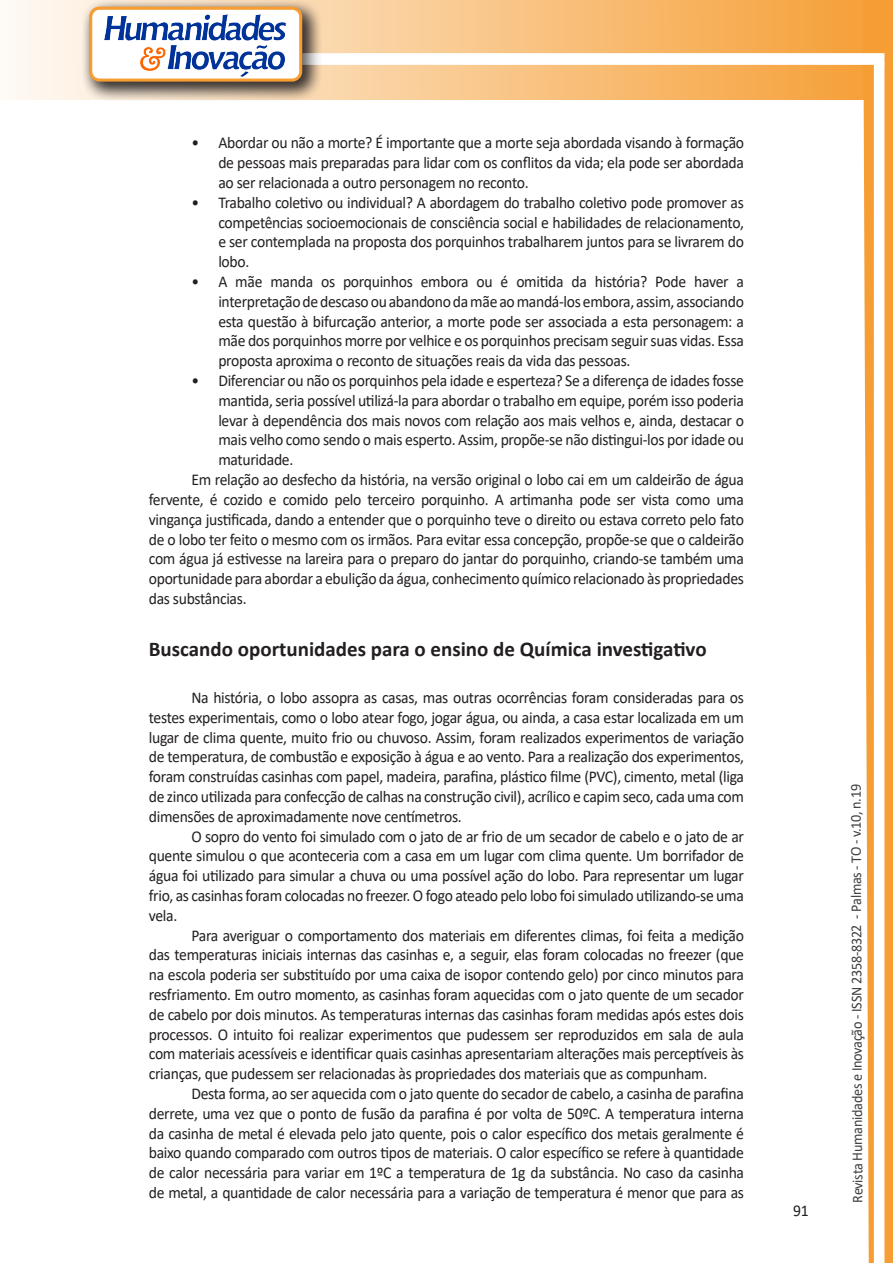
<style>
.page{position:relative;width:893px;height:1263px;background:#fff}
.page>*{position:absolute;margin:0;border:0;box-sizing:border-box;transform-origin:0 0}
.Titulo_2{font:700 21px "Calibri";color:#231f20}
.texto{font:16.5px/19.8px "Calibri";letter-spacing:-.02em;color:#231f20;text-align:justify;scale:.95 1}
.t1{font:15px "Calibri";letter-spacing:-.025em;color:#3e3e3f;scale:.95 1}
</style>
<div class="page">
<svg style="left:5px;top:0;width:858px;height:100px;background:#f9c484"></svg>
<div style="left:302px;top:53px;width:582px;height:12px;background:#fff;border:2px solid #fff"></div>
<svg style="left:863px;top:0;width:30px;height:1263px"></svg>
<div style="left:81px;top:0;width:241px;height:102px;background:#231f20;opacity:.75"></div>
<div style="left:91px;top:8px;width:210px;height:72px;background:#fff;border-radius:9px"></div>
<img style="left:104px;top:14px;width:181px;height:62px">
<div style="left:89px;top:7px;width:213px;height:75px;border:3px solid #f69e34;border-radius:9px"></div>
<p class="texto" style="left:218px;top:133px;width:555px;text-indent:-27px">• Abordar ou não a morte? É importante que a morte seja abordada visando à formação de pessoas mais preparadas para lidar com os conflitos da vida; ela pode ser abordada ao ser relacionada a outro personagem no reconto.</p>
<p class="texto" style="left:218px;top:192px;width:555px;text-indent:-27px">• Trabalho coletivo ou individual? A abordagem do trabalho coletivo pode promover as competências socioemocionais de consciência social e habilidades de relacionamento, e ser contemplada na proposta dos porquinhos trabalharem juntos para se livrarem do lobo.</p>
<p class="texto" style="left:218px;top:271px;width:555px;text-indent:-27px">• A mãe manda os porquinhos embora ou é omitida da história? Pode haver a interpretação de descaso ou abandono da mãe ao mandá-los embora, assim, associando esta questão à bifurcação anterior, a morte pode ser associada a esta personagem: a mãe dos porquinhos morre por velhice e os porquinhos precisam seguir suas vidas. Essa proposta aproxima o reconto de situações reais da vida das pessoas.</p>
<p class="texto" style="left:218px;top:370px;width:555px;text-indent:-27px">• Diferenciar ou não os porquinhos pela idade e esperteza? Se a diferença de idades fosse mantida, seria possível utilizá-la para abordar o trabalho em equipe, porém isso poderia levar à dependência dos mais novos com relação aos mais velhos e, ainda, destacar o mais velho como sendo o mais esperto. Assim, propõe-se não distingui-los por idade ou maturidade.</p>
<p class="texto" style="left:149px;top:469px;width:628px;text-indent:43px">Em relação ao desfecho da história, na versão original o lobo cai em um caldeirão de água fervente, é cozido e comido pelo terceiro porquinho. A artimanha pode ser vista como uma vingança justificada, dando a entender que o porquinho teve o direito ou estava correto pelo fato de o lobo ter feito o mesmo com os irmãos. Para evitar essa concepção, propõe-se que o caldeirão com água já estivesse na lareira para o preparo do jantar do porquinho, criando-se também uma oportunidade para abordar a ebulição da água, conhecimento químico relacionado às propriedades das substâncias.</p>
<p class="Titulo_2" style="left:149px;top:634px;width:559px">Buscando oportunidades para o ensino de Química investigativo</p>
<p class="texto" style="left:149px;top:687px;width:628px;text-indent:43px">Na história, o lobo assopra as casas, mas outras ocorrências foram consideradas para os testes experimentais, como o lobo atear fogo, jogar água, ou ainda, a casa estar localizada em um lugar de clima quente, muito frio ou chuvoso. Assim, foram realizados experimentos de variação de temperatura, de combustão e exposição à água e ao vento. Para a realização dos experimentos, foram construídas casinhas com papel, madeira, parafina, plástico filme (PVC), cimento, metal (liga de zinco utilizada para confecção de calhas na construção civil), acrílico e capim seco, cada uma com dimensões de aproximadamente nove centímetros.</p>
<p class="texto" style="left:149px;top:826px;width:628px;text-indent:43px">O sopro do vento foi simulado com o jato de ar frio de um secador de cabelo e o jato de ar quente simulou o que aconteceria com a casa em um lugar com clima quente. Um borrifador de água foi utilizado para simular a chuva ou uma possível ação do lobo. Para representar um lugar frio, as casinhas foram colocadas no freezer. O fogo ateado pelo lobo foi simulado utilizando-se uma vela.</p>
<p class="texto" style="left:149px;top:925px;width:628px;text-indent:43px">Para averiguar o comportamento dos materiais em diferentes climas, foi feita a medição das temperaturas iniciais internas das casinhas e, a seguir, elas foram colocadas no freezer (que na escola poderia ser substituído por uma caixa de isopor contendo gelo) por cinco minutos para resfriamento. Em outro momento, as casinhas foram aquecidas com o jato quente de um secador de cabelo por dois minutos. As temperaturas internas das casinhas foram medidas após estes dois processos. O intuito foi realizar experimentos que pudessem ser reproduzidos em sala de aula com materiais acessíveis e identificar quais casinhas apresentariam alterações mais perceptíveis às crianças, que pudessem ser relacionadas às propriedades dos materiais que as compunham.</p>
<p class="texto" style="left:149px;top:1083px;width:628px;text-indent:43px">Desta forma, ao ser aquecida com o jato quente do secador de cabelo, a casinha de parafina derrete, uma vez que o ponto de fusão da parafina é por volta de 50ºC. A temperatura interna da casinha de metal é elevada pelo jato quente, pois o calor específico dos metais geralmente é baixo quando comparado com outros tipos de materiais. O calor específico se refere à quantidade de calor necessária para variar em 1ºC a temperatura de 1g da substância. No caso da casinha de metal, a quantidade de calor necessária para a variação de temperatura é menor que para as</p>
<p class="texto" style="left:793px;top:1200px;width:18px">91</p>
<p class="t1" style="left:846px;top:1203px;width:442px;rotate:-90deg">Revista Humanidades e Inovação - ISSN 2358-8322 - Palmas - TO - v.10, n.19</p>
</div>
